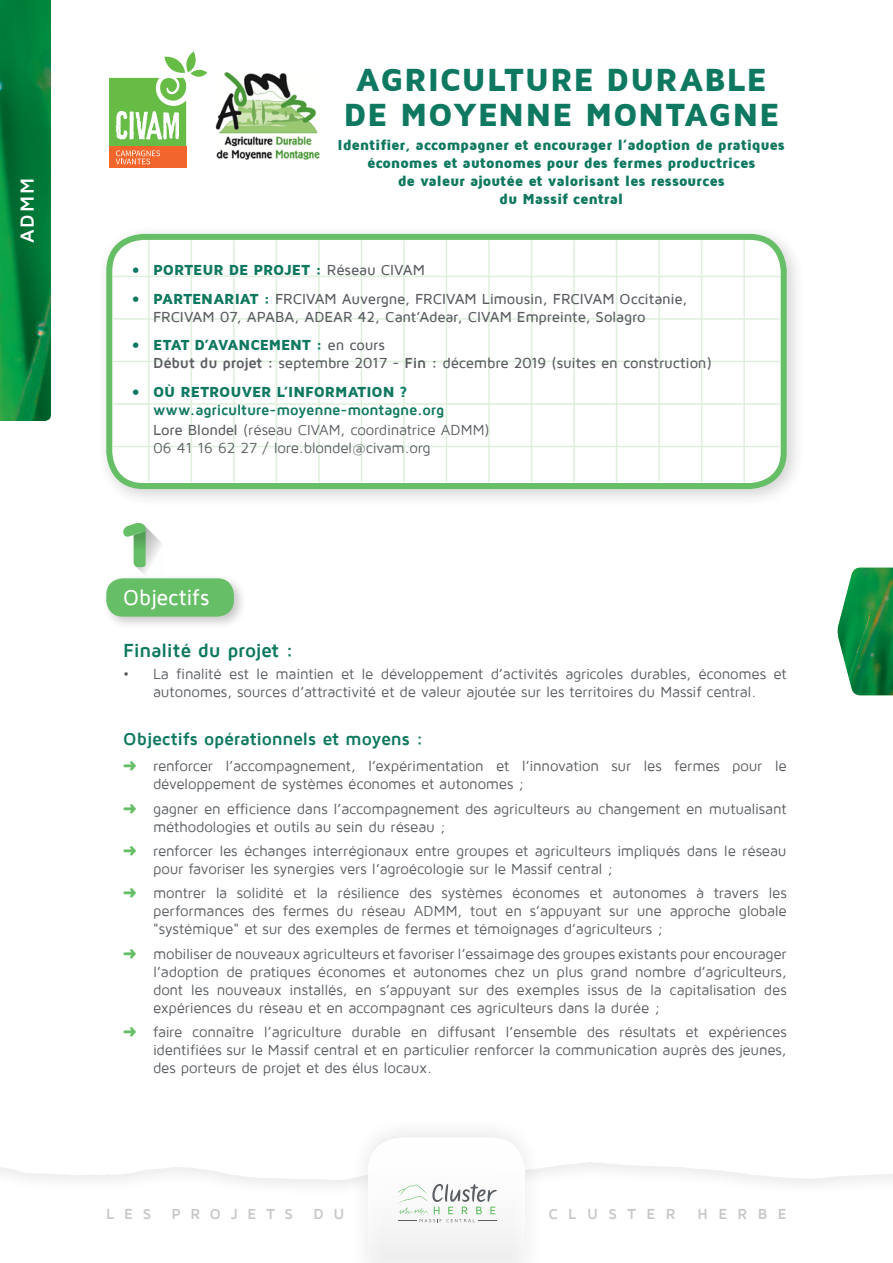
<style>
.page{position:relative;width:893px;height:1263px;background:#fff}
.page>*{position:absolute;margin:0;border:0;box-sizing:border-box;transform-origin:0 0}
.t1{font:900 33px/34.5px "Maven Pro";letter-spacing:.015em;color:#0f7860;text-align:center}
.t2{font:500 22.5px "Maven Pro";letter-spacing:-.005em;color:#fff;scale:.95 1}
.t3{font:700 19.5px "Maven Pro";letter-spacing:-.02em;color:#0f7860}
.t4{font:700 19.5px "Maven Pro";color:#fff}
.t5{font:700 18px "Maven Pro";letter-spacing:-.015em;color:#0f7860}
.t6{font:15px/18px "Maven Pro";letter-spacing:-.015em;color:#5a5e62}
.t7{font:500 15px/18px "Maven Pro";letter-spacing:-.015em;color:#5a5e62}
.t8{font:900 15px/18px "Maven Pro";letter-spacing:-.01em;color:#0f7860;text-align:center}
.t9{font:700 15px/20.1px "Maven Pro";letter-spacing:-.015em;color:#0f7860}
.t10{font:700 15px "Maven Pro";letter-spacing:.69em;color:#c7c8ca}
.t11{font:700 15px "Maven Pro";letter-spacing:.64em;color:#c7c8ca}
.s1{font-weight:500;color:#5a5e62}
.s2{font-weight:900;color:#0f7860}
.s3{font-weight:700}
.s4{font-weight:400;color:#5a5e62}
.s5{color:#66be67}
</style>
<div class="page">
<img style="left:837px;top:568px;width:56px;height:127px">
<svg style="left:368px;top:1137px;width:156px;height:126px"></svg>
<img style="left:0;top:0;width:51px;height:421px">
<div style="left:96px;top:224px;width:709px;height:283px;background:#231f20;opacity:.2"></div>
<div style="left:109px;top:237px;width:675px;height:249px;background:#fff;border-radius:34px"></div>
<div style="left:106px;top:234px;width:681px;height:255px;border:6px solid #66be67;border-radius:34px"></div>
<div style="left:109px;top:147px;width:77px;height:21px;background:#f2662c"></div>
<svg style="left:109px;top:52px;width:98px;height:112px"></svg>
<img style="left:215px;top:71px;width:105px;height:89px">
<svg style="left:136px;top:527px;width:26px;height:47px"></svg>
<svg style="left:123px;top:523px;width:23px;height:44px"></svg>
<div style="left:102px;top:574px;width:145px;height:56px;background:#231f20;opacity:.25"></div>
<div style="left:106px;top:578px;width:128px;height:39px;background:#66be67;border-radius:16px"></div>
<hr style="left:148px;top:240px;width:2px;height:243px;background:#e0efdd">
<hr style="left:191px;top:240px;width:1px;height:243px;background:#e0efdd">
<hr style="left:233px;top:240px;width:2px;height:243px;background:#e0efdd">
<hr style="left:276px;top:240px;width:1px;height:243px;background:#e0efdd">
<hr style="left:318px;top:240px;width:2px;height:243px;background:#e0efdd">
<hr style="left:361px;top:240px;width:1px;height:243px;background:#e0efdd">
<hr style="left:403px;top:240px;width:2px;height:243px;background:#e0efdd">
<hr style="left:446px;top:240px;width:1px;height:243px;background:#e0efdd">
<hr style="left:488px;top:240px;width:2px;height:243px;background:#e0efdd">
<hr style="left:531px;top:240px;width:1px;height:243px;background:#e0efdd">
<hr style="left:573px;top:240px;width:2px;height:243px;background:#e0efdd">
<hr style="left:616px;top:240px;width:1px;height:243px;background:#e0efdd">
<hr style="left:658px;top:240px;width:2px;height:243px;background:#e0efdd">
<hr style="left:701px;top:240px;width:1px;height:243px;background:#e0efdd">
<hr style="left:743px;top:240px;width:2px;height:243px;background:#e0efdd">
<hr style="left:113px;top:276px;width:667px;height:1px;background:#e0efdd">
<hr style="left:113px;top:318px;width:667px;height:2px;background:#e0efdd">
<hr style="left:113px;top:361px;width:667px;height:1px;background:#e0efdd">
<hr style="left:113px;top:403px;width:667px;height:2px;background:#e0efdd">
<hr style="left:112px;top:446px;width:669px;height:1px;background:#e0efdd">
<h3 class="t4" style="left:17px;top:243px;width:67px;rotate:-90deg">ADMM</h3>
<h1 class="t1" style="left:343px;top:63px;width:437px">AGRICULTURE DURABLE<br>DE MOYENNE MONTAGNE</h1>
<p class="t8" style="left:338px;top:136px;width:449px">Identifier, accompagner et encourager l’adoption de pratiques économes et autonomes pour des fermes productrices<br>de valeur ajoutée et valorisant les ressources<br>du Massif central</p>
<p class="t8" style="left:132px;top:261px;width:295px">• PORTEUR DE PROJET : <span class="s1">Réseau CIVAM</span></p>
<p class="t7" style="left:153px;top:290px;width:536px;text-indent:-21px"><span class="s2">• PARTENARIAT :</span> FRCIVAM Auvergne, FRCIVAM Limousin, FRCIVAM Occitanie,<br>FRCIVAM 07, APABA, ADEAR 42, Cant’Adear, CIVAM Empreinte, Solagro</p>
<p class="t7" style="left:153px;top:336px;width:560px;text-indent:-21px"><span class="s2">• ETAT D’AVANCEMENT :</span> en cours<br><span class="s3">Début du projet :</span> septembre 2017 - <span class="s3">Fin :</span> décembre 2019 (suites en construction)</p>
<p class="t8" style="left:132px;top:383px;width:277px">• OÙ RETROUVER L’INFORMATION ?</p>
<p class="t9" style="left:153px;top:400px;width:338px">www.agriculture-moyenne-montagne.org<br><span class="s1">Lore Blondel</span> <span class="s4">(réseau CIVAM, coordinatrice ADMM)</span></p>
<p class="t6" style="left:153px;top:439px;width:279px">06 41 16 62 27 / lore.blondel@civam.org</p>
<h2 class="t2" style="left:123px;top:585px;width:92px">Objectifs</h2>
<h3 class="t3" style="left:123px;top:640px;width:172px">Finalité du projet :</h3>
<p class="t6" style="left:123px;top:665px;width:665px;text-align:center">• La finalité est le maintien et le développement d’activités agricoles durables, économes et autonomes, sources d’attractivité et de valeur ajoutée sur les territoires du Massif central.</p>
<p class="t5" style="left:123px;top:729px;width:301px">Objectifs opérationnels et moyens :</p>
<p class="t6" style="left:153px;top:757px;width:635px;text-indent:-30px"><span class="s5">➜</span> renforcer l’accompagnement, l’expérimentation et l’innovation sur les fermes pour le développement de systèmes économes et autonomes ;</p>
<p class="t6" style="left:153px;top:800px;width:635px;text-indent:-30px"><span class="s5">➜</span> gagner en efficience dans l’accompagnement des agriculteurs au changement en mutualisant méthodologies et outils au sein du réseau ;</p>
<p class="t6" style="left:153px;top:842px;width:635px;text-indent:-30px"><span class="s5">➜</span> renforcer les échanges interrégionaux entre groupes et agriculteurs impliqués dans le réseau pour favoriser les synergies vers l’agroécologie sur le Massif central ;</p>
<p class="t6" style="left:153px;top:884px;width:635px;text-align:justify;text-indent:-30px"><span class="s5">➜</span> montrer la solidité et la résilience des systèmes économes et autonomes à travers les performances des fermes du réseau ADMM, tout en s’appuyant sur une approche globale "systémique" et sur des exemples de fermes et témoignages d’agriculteurs ;</p>
<p class="t6" style="left:153px;top:945px;width:635px;text-align:justify;text-indent:-30px"><span class="s5">➜</span> mobiliser de nouveaux agriculteurs et favoriser l’essaimage des groupes existants pour encourager l’adoption de pratiques économes et autonomes chez un plus grand nombre d’agriculteurs, dont les nouveaux installés, en s’appuyant sur des exemples issus de la capitalisation des expériences du réseau et en accompagnant ces agriculteurs dans la durée ;</p>
<p class="t6" style="left:153px;top:1023px;width:635px;text-align:justify;text-indent:-30px"><span class="s5">➜</span> faire connaître l’agriculture durable en diffusant l’ensemble des résultats et expériences identifiées sur le Massif central et en particulier renforcer la communication auprès des jeunes, des porteurs de projet et des élus locaux.</p>
<p class="t10" style="left:106px;top:1206px;width:47px">LES</p>
<p class="t11" style="left:172px;top:1206px;width:123px">PROJETS</p>
<p class="t10" style="left:313px;top:1206px;width:32px">D U</p>
<p class="t10" style="left:549px;top:1206px;width:129px">CLUSTER</p>
<p class="t10" style="left:697px;top:1206px;width:91px">HERBE</p>
</div>
